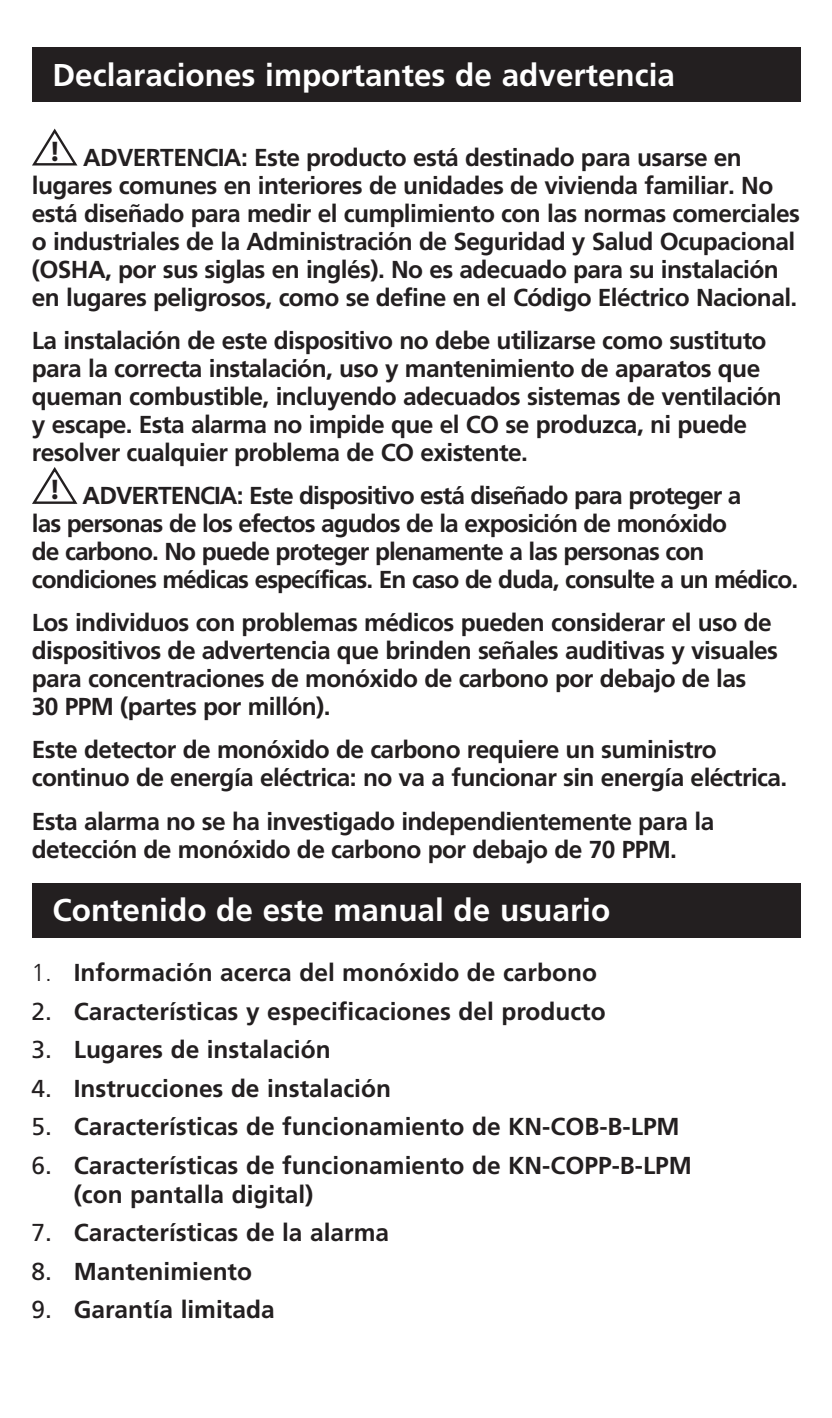
<style>
.page{position:relative;width:832px;height:1418px;background:#fff}
.page>*{position:absolute;margin:0;border:0;box-sizing:border-box;transform-origin:0 0}
.t1{font:700 31.5px "Frutiger";color:#fff}
.t2{font:700 24.5px/28px "Frutiger";letter-spacing:-.025em;color:#231f20}
.t3{font:700 24.5px/29.4px "Frutiger";color:#231f20}
.s1{font-weight:300}
.s2{font-weight:400}
</style>
<div class="page">
<div style="left:32px;top:47px;width:768px;height:54px;background:#231f20"></div>
<svg style="left:32px;top:129px;width:45px;height:37px"></svg>
<svg style="left:32px;top:467px;width:45px;height:37px"></svg>
<div style="left:32px;top:883px;width:768px;height:54px;background:#231f20"></div>
<p class="t1" style="left:52px;top:56px;width:624px">Declaraciones importantes de advertencia</p>
<p class="t2" style="left:32px;top:143px;width:769px;text-indent:19px"><sup>!</sup> ADVERTENCIA: Este producto está destinado para usarse en lugares comunes en interiores de unidades de vivienda familiar. No está diseñado para medir el cumplimiento con las normas comerciales o industriales de la Administración de Seguridad y Salud Ocupacional (OSHA, por sus siglas en inglés). No es adecuado para su instalación en lugares peligrosos, como se define en el Código Eléctrico Nacional.</p>
<p class="t2" style="left:32px;top:326px;width:751px">La instalación de este dispositivo no debe utilizarse como sustituto para la correcta instalación, uso y mantenimiento de aparatos que queman combustible, incluyendo adecuados sistemas de ventilación y escape. Esta alarma no impide que el CO se produzca, ni puede resolver cualquier problema de CO existente.</p>
<p class="t2" style="left:32px;top:481px;width:767px;text-indent:19px"><sup>!</sup> ADVERTENCIA: Este dispositivo está diseñado para proteger a<br>las personas de los efectos agudos de la exposición de monóxido<br>de carbono. No puede proteger plenamente a las personas con condiciones médicas específicas. En caso de duda, consulte a un médico.</p>
<p class="t2" style="left:32px;top:608px;width:747px">Los individuos con problemas médicos pueden considerar el uso de dispositivos de advertencia que brinden señales auditivas y visuales para concentraciones de monóxido de carbono por debajo de las 30 PPM (partes por millón).</p>
<p class="t2" style="left:32px;top:735px;width:756px">Este detector de monóxido de carbono requiere un suministro continuo de energía eléctrica: no va a funcionar sin energía eléctrica.</p>
<p class="t2" style="left:32px;top:806px;width:684px">Esta alarma no se ha investigado independientemente para la detección de monóxido de carbono por debajo de 70 PPM.</p>
<p class="t1" style="left:52px;top:892px;width:559px">Contenido de este manual de usuario</p>
<p class="t3" style="left:32px;top:957px;width:567px"><span class="s1">1.</span> Información acerca del monóxido de carbono</p>
<p class="t3" style="left:32px;top:996px;width:576px"><span class="s2">2.</span> Características y especificaciones del producto</p>
<p class="t3" style="left:32px;top:1034px;width:301px"><span class="s2">3.</span> Lugares de instalación</p>
<p class="t3" style="left:32px;top:1073px;width:361px"><span class="s2">4.</span> Instrucciones de instalación</p>
<p class="t3" style="left:32px;top:1111px;width:649px"><span class="s2">5.</span> Características de funcionamiento de KN-COB-B-LPM</p>
<p class="t3" style="left:74px;top:1150px;width:620px;text-indent:-42px"><span class="s2">6.</span> Características de funcionamiento de KN-COPP-B-LPM (con pantalla digital)</p>
<p class="t3" style="left:32px;top:1218px;width:359px"><span class="s2">7.</span> Características de la alarma</p>
<p class="t3" style="left:32px;top:1256px;width:222px"><span class="s2">8.</span> Mantenimiento</p>
<p class="t3" style="left:32px;top:1295px;width:245px"><span class="s2">9.</span> Garantía limitada</p>
</div>
